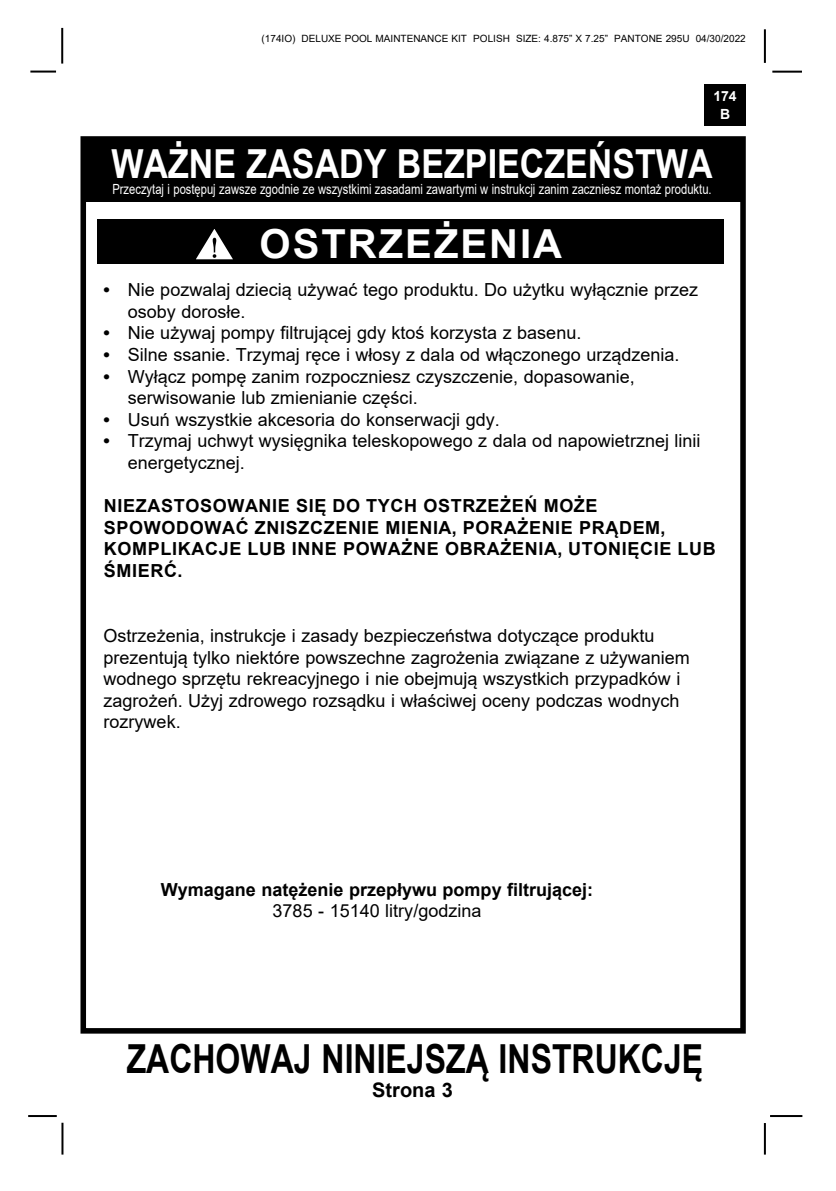
<style>
.page{position:relative;width:836px;height:1191px;background:#fff}
.page>*{position:absolute;margin:0;border:0;box-sizing:border-box;transform-origin:0 0}
.t1{font:700 40px "Arial";color:#000;scale:.8 1}
.t2{font:700 40px "Arial";color:#fff;scale:.85 1}
.t3{font:700 40px "Arial";letter-spacing:.05em;color:#fff}
.t4{font:700 20px "Arial";color:#000}
.t5{font:18px/21.6px "Arial";color:#000}
.t6{font:700 18px/21.6px "Arial";letter-spacing:.035em;color:#000}
.t7{font:700 18px "Arial";color:#000}
.t8{font:14px "Arial";color:#fff;scale:.8 1}
.t9{font:700 14px/18px "Arial";color:#fff;text-align:center}
.t10{font:10px "Arial";color:#000}
.s1{font-weight:700}
</style>
<div class="page">
<hr style="left:769px;top:1115px;width:33px;height:2px;background:#000">
<hr style="left:772px;top:71px;width:29px;height:2px;background:#000">
<hr style="left:763px;top:29px;width:2px;height:34px;background:#000">
<hr style="left:763px;top:1123px;width:2px;height:31px;background:#000">
<div style="left:80px;top:136px;width:665px;height:897px;border:6px solid #000"></div>
<div style="left:704px;top:84px;width:41px;height:41px;background:#000"></div>
<hr style="left:30px;top:71px;width:26px;height:2px;background:#000">
<hr style="left:61px;top:28px;width:2px;height:36px;background:#000">
<hr style="left:61px;top:1122px;width:2px;height:32px;background:#000">
<hr style="left:28px;top:1115px;width:29px;height:2px;background:#000">
<div style="left:83px;top:141px;width:659px;height:61px;background:#000"></div>
<div style="left:98px;top:219px;width:626px;height:45px;background:#000"></div>
<svg style="left:196px;top:229px;width:37px;height:31px"></svg>
<p class="t10" style="left:261px;top:31px;width:485px">(174IO) DELUXE POOL MAINTENANCE KIT POLISH SIZE: 4.875” X 7.25” PANTONE 295U 04/30/2022</p>
<p class="t9" style="left:713px;top:87px;width:25px">174<br>B</p>
<h1 class="t2" style="left:111px;top:136px;width:708px">WAŻNE ZASADY BEZPIECZEŃSTWA</h1>
<p class="t8" style="left:112px;top:179px;width:750px">Przeczytaj i postępuj zawsze zgodnie ze wszystkimi zasadami zawartymi w instrukcji zanim zaczniesz montaż produktu.</p>
<h1 class="t3" style="left:259px;top:215px;width:304px">OSTRZEŻENIA</h1>
<p class="t5" style="left:128px;top:279px;width:571px;text-indent:-24px"><span class="s1">•</span> Nie pozwalaj dziecią używać tego produktu. Do użytku wyłącznie przez osoby dorosłe.</p>
<p class="t5" style="left:104px;top:322px;width:479px"><span class="s1">•</span> Nie używaj pompy filtrującej gdy ktoś korzysta z basenu.</p>
<p class="t5" style="left:104px;top:344px;width:577px"><span class="s1">•</span> Silne ssanie. Trzymaj ręce i włosy z dala od włączonego urządzenia.</p>
<p class="t5" style="left:128px;top:365px;width:508px;text-indent:-24px"><span class="s1">•</span> Wyłącz pompę zanim rozpoczniesz czyszczenie, dopasowanie, serwisowanie lub zmienianie części.</p>
<p class="t5" style="left:104px;top:408px;width:397px"><span class="s1">•</span> Usuń wszystkie akcesoria do konserwacji gdy.</p>
<p class="t5" style="left:128px;top:430px;width:574px;text-indent:-24px"><span class="s1">•</span> Trzymaj uchwyt wysięgnika teleskopowego z dala od napowietrznej linii energetycznej.</p>
<p class="t6" style="left:104px;top:495px;width:613px">NIEZASTOSOWANIE SIĘ DO TYCH OSTRZEŻEŃ MOŻE SPOWODOWAĆ ZNISZCZENIE MIENIA, PORAŻENIE PRĄDEM, KOMPLIKACJE LUB INNE POWAŻNE OBRAŻENIA, UTONIĘCIE LUB ŚMIERĆ.</p>
<p class="t5" style="left:104px;top:624px;width:587px">Ostrzeżenia, instrukcje i zasady bezpieczeństwa dotyczące produktu prezentują tylko niektóre powszechne zagrożenia związane z używaniem wodnego sprzętu rekreacyjnego i nie obejmują wszystkich przypadków i zagrożeń. Użyj zdrowego rozsądku i właściwej oceny podczas wodnych rozrywek.</p>
<p class="t7" style="left:161px;top:876px;width:434px">Wymagane natężenie przepływu pompy filtrującej:</p>
<p class="t5" style="left:272px;top:900px;width:210px">3785 - 15140 litry/godzina</p>
<h1 class="t1" style="left:127px;top:1030px;width:722px">ZACHOWAJ NINIEJSZĄ INSTRUKCJĘ</h1>
<p class="t4" style="left:372px;top:1075px;width:82px">Strona 3</p>
</div>
